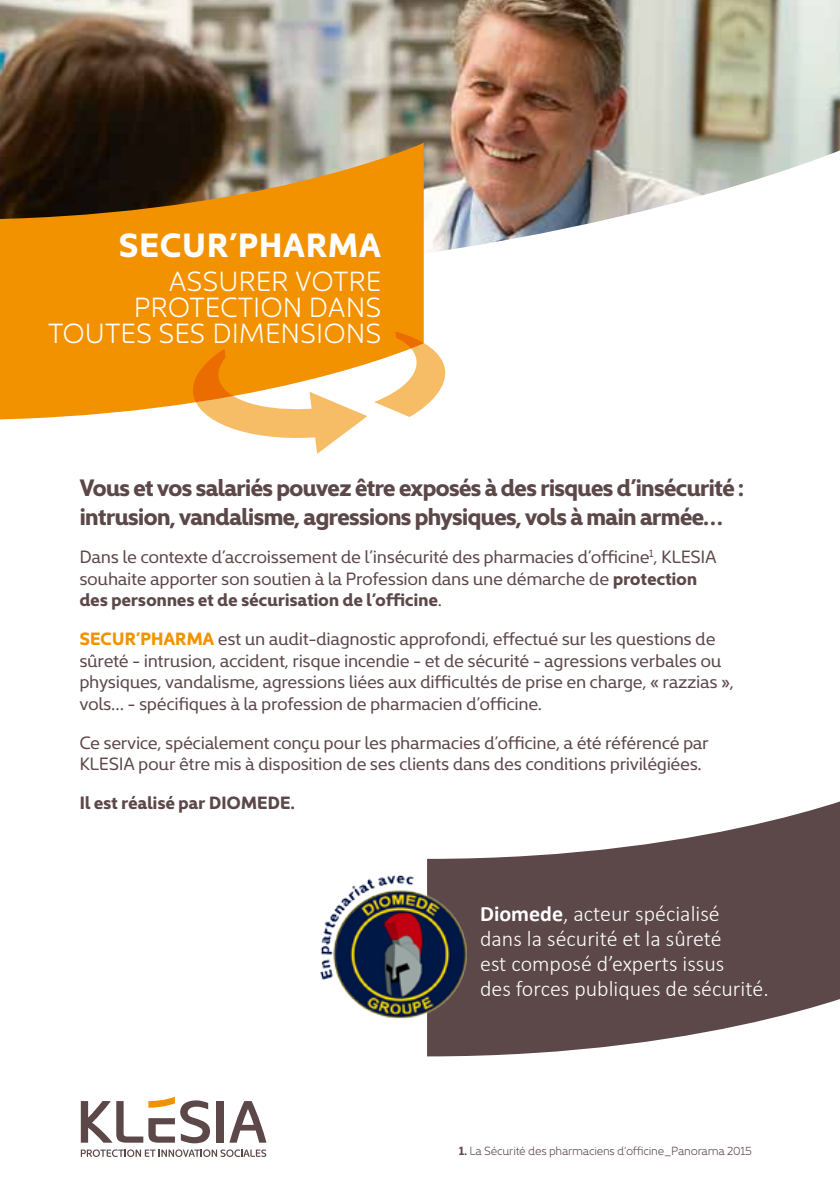
<style>
.page{position:relative;width:840px;height:1191px;background:#fff}
.page>*{position:absolute;margin:0;border:0;box-sizing:border-box;transform-origin:0 0}
.t1{font:700 34px "Kyrial Display Pro";color:#fff}
.t2{font:300 28px/26px "Kyrial Display Pro";color:#fff;text-align:right}
.t3{font:700 24px/28.8px "Kyrial Display Pro";letter-spacing:-.05em;color:#5c4749}
.t4{font:300 22px/25.2px "Calibri";color:#fff}
.t5{font:18px/21.6px "Kyrial Display Pro";letter-spacing:-.02em;color:#5c4749}
.t6{font:700 18px "Kyrial Display Pro";letter-spacing:-.02em;color:#5c4749}
.t7{font:300 12px "Kyrial Display Pro";letter-spacing:-.02em;color:#5c4749}
.s1{font-weight:700}
.s2{font-weight:700;color:#f39200}
</style>
<div class="page">
<img style="left:0;top:0;width:839px;height:285px">
<svg style="left:0;top:143px;width:423px;height:277px;background:#cc800e"></svg>
<svg style="left:427px;top:801px;width:412px;height:255px;fill:#5c4749"></svg>
<div style="left:217px;top:1101px;width:7px;height:41px;background:#5c4749"></div>
<svg style="left:229px;top:1101px;width:37px;height:41px"></svg>
<svg style="left:81px;top:1096px;width:129px;height:47px"></svg>
<svg style="left:81px;top:1149px;width:185px;height:8px"></svg>
<svg style="left:191px;top:331px;width:255px;height:123px"></svg>
<img style="left:320px;top:860px;width:173px;height:188px">
<h1 class="t1" style="left:119px;top:220px;width:264px">SECUR’PHARMA</h1>
<h2 class="t2" style="left:48px;top:265px;width:334px">ASSURER VOTRE<br>PROTECTION DANS<br>TOUTES SES DIMENSIONS</h2>
<h3 class="t3" style="left:79px;top:471px;width:666px">Vous et vos salariés pouvez être exposés à des risques d’insécurité : intrusion, vandalisme, agressions physiques, vols à main armée…</h3>
<p class="t5" style="left:79px;top:545px;width:638px">Dans le contexte d’accroissement de l’insécurité des pharmacies d’officine<sup>1</sup>, KLESIA souhaite apporter son soutien à la Profession dans une démarche de <span class="s1">protection des personnes et de sécurisation de l’officine</span>.</p>
<p class="t5" style="left:79px;top:627px;width:655px"><span class="s2">SECUR’PHARMA</span> est un audit-diagnostic approfondi, effectué sur les questions de sûreté - intrusion, accident, risque incendie - et de sécurité - agressions verbales ou physiques, vandalisme, agressions liées aux difficultés de prise en charge, « razzias », vols… - spécifiques à la profession de pharmacien d’officine.</p>
<p class="t5" style="left:79px;top:730px;width:630px">Ce service, spécialement conçu pour les pharmacies d’officine, a été référencé par<br>KLESIA pour être mis à disposition de ses clients dans des conditions privilégiées.</p>
<p class="t6" style="left:79px;top:789px;width:217px">Il est réalisé par DIOMEDE.</p>
<p class="t4" style="left:480px;top:899px;width:290px"><span class="s1">Diomede</span>, acteur spécialisé<br>dans la sécurité et la sûreté<br>est composé d’experts issus<br>des forces publiques de sécurité.</p>
<p class="t7" style="left:458px;top:1142px;width:294px"><span class="s1">1.</span> La Sécurité des pharmaciens d’officine_Panorama 2015</p>
</div>
